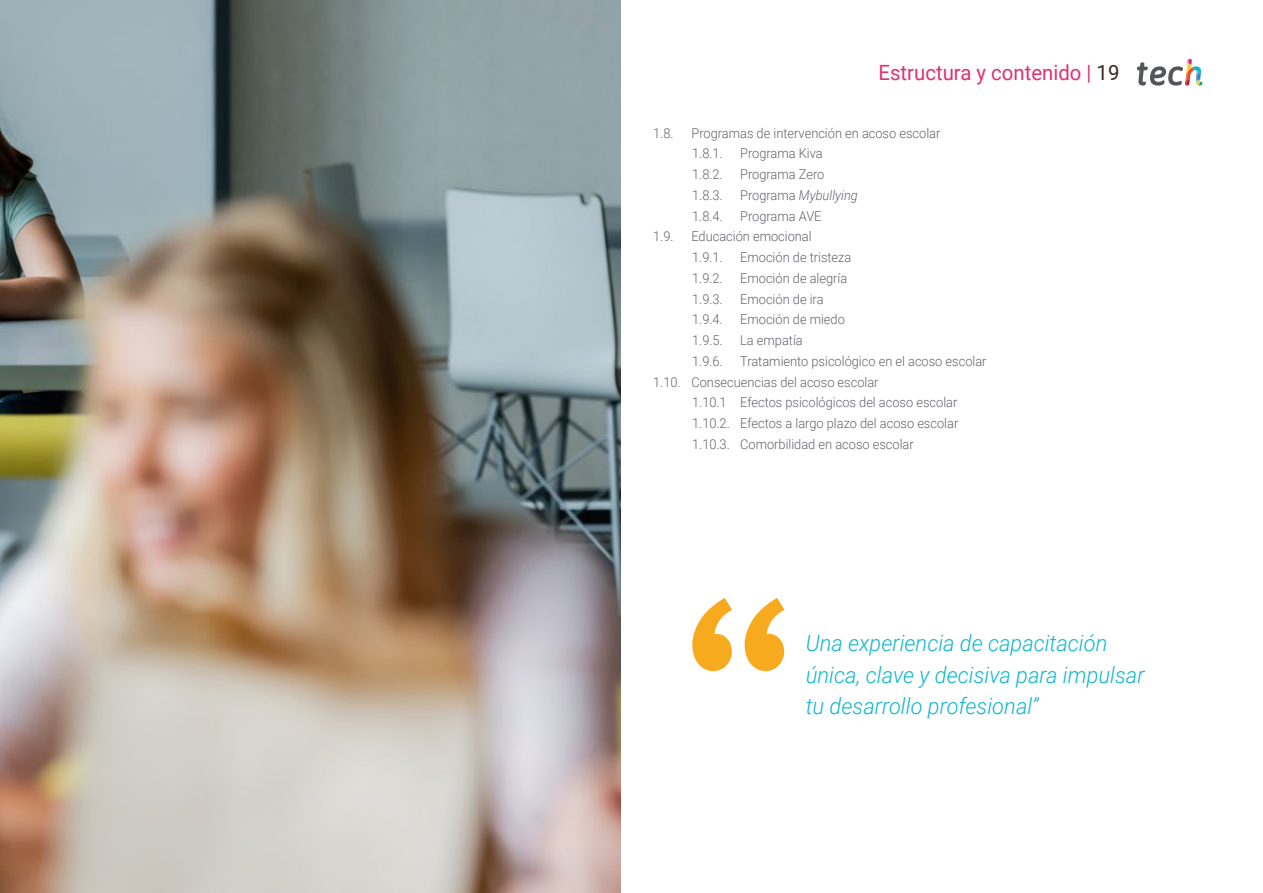
<style>
.page{position:relative;width:1263px;height:893px;background:#fff}
.page>*{position:absolute;margin:0;border:0;box-sizing:border-box;transform-origin:0 0}
.t1{font:italic 300 22.5px/31.5px "Roboto";color:#0fb6cf}
.t2{font:21px "Roboto";color:#df3174}
.t3{font:300 13.5px/20.7px "Roboto";color:#61646a;scale:.95 1}
.t4{font:italic 300 13.5px "Roboto";color:#61646a;scale:.95 1}
.s1{color:#312e20}
.s2{font-style:normal}
</style>
<div class="page">
<img style="left:0;top:0;width:621px;height:893px">
<svg style="left:1137px;top:59px;width:65px;height:27px"></svg>
<svg style="left:692px;top:598px;width:92px;height:73px"></svg>
<h2 class="t2" style="left:878px;top:57px;width:242px">Estructura y contenido | <span class="s1">19</span></h2>
<p class="t3" style="left:653px;top:122px;width:23px">1.8.</p>
<p class="t3" style="left:691px;top:122px;width:264px">Programas de intervención en acoso escolar<br>1.8.1.</p>
<p class="t3" style="left:740px;top:143px;width:88px">Programa Kiva</p>
<p class="t3" style="left:692px;top:164px;width:34px">1.8.2.</p>
<p class="t3" style="left:740px;top:164px;width:90px">Programa Zero</p>
<p class="t3" style="left:692px;top:184px;width:34px">1.8.3.</p>
<p class="t4" style="left:740px;top:186px;width:125px"><span class="s2">Programa</span> Mybullying</p>
<p class="t3" style="left:692px;top:205px;width:34px">1.8.4.</p>
<p class="t3" style="left:740px;top:205px;width:87px">Programa AVE</p>
<p class="t3" style="left:653px;top:226px;width:23px">1.9.</p>
<p class="t3" style="left:691px;top:226px;width:128px">Educación emocional<br>1.9.1.</p>
<p class="t3" style="left:740px;top:247px;width:119px">Emoción de tristeza</p>
<p class="t3" style="left:692px;top:267px;width:34px">1.9.2.</p>
<p class="t3" style="left:740px;top:267px;width:114px">Emoción de alegría</p>
<p class="t3" style="left:692px;top:288px;width:34px">1.9.3.</p>
<p class="t3" style="left:740px;top:288px;width:89px">Emoción de ira</p>
<p class="t3" style="left:692px;top:309px;width:34px">1.9.4.</p>
<p class="t3" style="left:740px;top:309px;width:112px">Emoción de miedo</p>
<p class="t3" style="left:692px;top:330px;width:34px">1.9.5.</p>
<p class="t3" style="left:740px;top:330px;width:67px">La empatía</p>
<p class="t3" style="left:692px;top:350px;width:34px">1.9.6.</p>
<p class="t3" style="left:740px;top:350px;width:261px">Tratamiento psicológico en el acoso escolar</p>
<p class="t3" style="left:653px;top:371px;width:239px">1.10. Consecuencias del acoso escolar</p>
<p class="t3" style="left:692px;top:392px;width:281px">1.10.1 Efectos psicológicos del acoso escolar</p>
<p class="t3" style="left:692px;top:413px;width:282px">1.10.2. Efectos a largo plazo del acoso escolar</p>
<p class="t3" style="left:692px;top:433px;width:235px">1.10.3. Comorbilidad en acoso escolar</p>
<h1 class="t1" style="left:806px;top:627px;width:340px">Una experiencia de capacitación única, clave y decisiva para impulsar tu desarrollo profesional”</h1>
</div>
